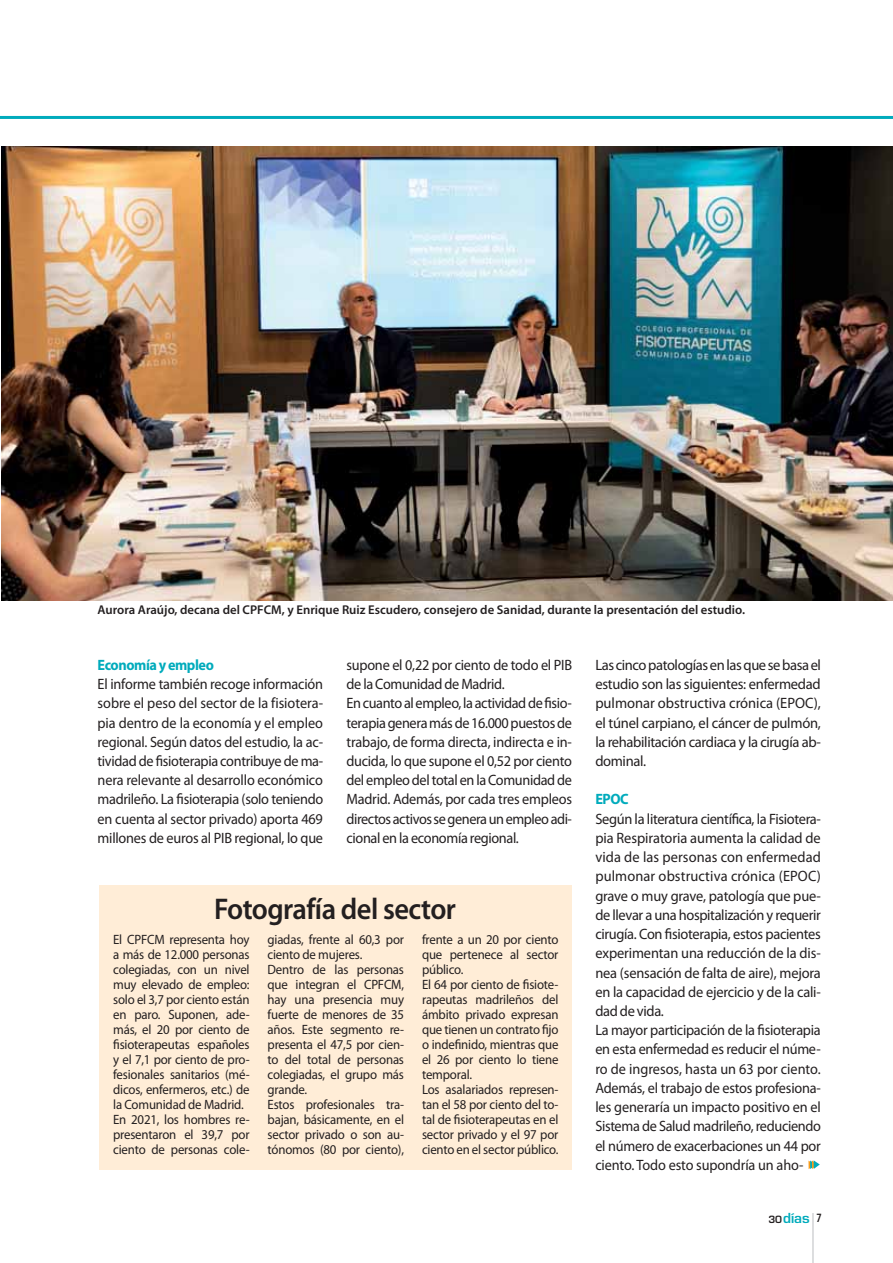
<style>
.page{position:relative;width:893px;height:1263px;background:#fff}
.page>*{position:absolute;margin:0;border:0;box-sizing:border-box;transform-origin:0 0}
.t1{font:600 30px "Myriad Pro";letter-spacing:-.02em;color:#231f20;scale:.95 1}
.t2{font:15px/19.2px "Myriad Pro";letter-spacing:-.02em;color:#231f20;text-align:justify;scale:.95 1}
.t3{font:15px/19.2px "Myriad Pro";letter-spacing:-.02em;color:#231f20;scale:.96 1}
.t4{font:15px/19.2px "Myriad Pro";letter-spacing:-.02em;color:#231f20;text-align:justify}
.t5{font:700 15px "Myriad Pro";letter-spacing:-.03em;color:#00abbc;scale:.95 1}
.t6{font:13.5px/15px "Myriad Pro";letter-spacing:-.015em;color:#231f20;scale:.95 1}
.t7{font:600 13.5px "Eurostile LT Std";color:#00abbc}
.t8{font:600 12.75px "Myriad Pro";color:#231f20}
.s1{font-size:9.75px;color:#231f20}
.s2{font-family:"Myriad Pro";font-stretch:condensed;font-size:12.75px;color:#231f20}
</style>
<div class="page">
<hr style="left:812px;top:1212px;width:1px;height:50px;background:#bbbdc0">
<hr style="left:0;top:116px;width:892px;height:3px;background:#00abbc">
<svg style="left:808px;top:1160px;width:11px;height:8px"></svg>
<div style="left:99px;top:885px;width:472px;height:284px;background:#ffedd7"></div>
<img style="left:1px;top:146px;width:891px;height:454px">
<p class="t8" style="left:98px;top:605px;width:649px">Aurora Araújo, decana del CPFCM, y Enrique Ruiz Escudero, consejero de Sanidad, durante la presentación del estudio.</p>
<p class="t5" style="left:98px;top:659px;width:124px">Economía y empleo</p>
<p class="t2" style="left:98px;top:676px;width:239px">El informe también recoge información sobre el peso del sector de la fisiotera&shy;pia dentro de la economía y el empleo regional. Según datos del estudio, la ac&shy;tividad de fisioterapia contribuye de ma&shy;nera relevante al desarrollo económico madrileño. La fisioterapia (solo teniendo en cuenta al sector privado) aporta 469 millones de euros al PIB regional, lo que</p>
<p class="t2" style="left:346px;top:656px;width:239px;text-align:left">supone el 0,22 por ciento de todo el PIB de la Comunidad de Madrid.<br>En cuanto al empleo, la actividad de fisio&shy;terapia genera más de 16.000 puestos de trabajo, de forma directa, indirecta e in&shy;ducida, lo que supone el 0,52 por ciento del empleo del total en la Comunidad de Madrid. Además, por cada tres empleos directos activos se genera un empleo adi&shy;cional en la economía regional.</p>
<p class="t4" style="left:595px;top:656px;width:227px">Las cinco patologías en las que se basa el estudio son las siguientes: enfermedad pulmonar obstructiva crónica (EPOC), el túnel carpiano, el cáncer de pulmón, la rehabilitación cardiaca y la cirugía ab&shy;dominal.</p>
<p class="t5" style="left:595px;top:793px;width:37px">EPOC</p>
<p class="t3" style="left:595px;top:810px;width:236px">Según la literatura científica, la Fisiotera&shy;pia Respiratoria aumenta la calidad de vida de las personas con enfermedad pulmonar obstructiva crónica (EPOC) grave o muy grave, patología que pue&shy;de llevar a una hospitalización y requerir cirugía. Con fisioterapia, estos pacientes experimentan una reducción de la dis&shy;nea (sensación de falta de aire), mejora en la capacidad de ejercicio y de la cali&shy;dad de vida.<br>La mayor participación de la fisioterapia en esta enfermedad es reducir el núme&shy;ro de ingresos, hasta un 63 por ciento.<br>Además, el trabajo de estos profesiona&shy;les generaría un impacto positivo en el Sistema de Salud madrileño, reduciendo el número de exacerbaciones un 44 por ciento. Todo esto supondría un aho-</p>
<h1 class="t1" style="left:214px;top:897px;width:256px">Fotografía del sector</h1>
<p class="t6" style="left:113px;top:933px;width:145px">El CPFCM representa hoy a más de 12.000 personas colegiadas, con un nivel muy elevado de empleo: solo el 3,7 por ciento están en paro. Suponen, ade&shy;más, el 20 por ciento de fisioterapeutas españoles y el 7,1 por ciento de pro&shy;fesionales sanitarios (mé&shy;dicos, enfermeros, etc.) de la Comunidad de Madrid.<br>En 2021, los hombres re&shy;presentaron el 39,7 por ciento de personas cole-</p>
<p class="t6" style="left:267px;top:933px;width:145px">giadas, frente al 60,3 por ciento de mujeres.<br>Dentro de las personas que integran el CPFCM, hay una presencia muy fuerte de menores de 35 años. Este segmento re&shy;presenta el 47,5 por cien&shy;to del total de personas colegiadas, el grupo más grande.<br>Estos profesionales tra&shy;bajan, básicamente, en el sector privado o son au&shy;tónomos (80 por ciento),</p>
<p class="t6" style="left:422px;top:933px;width:145px">frente a un 20 por ciento que pertenece al sector público.<br>El 64 por ciento de fisiote&shy;rapeutas madrileños del ámbito privado expresan que tienen un contrato fijo o indefinido, mientras que el 26 por ciento lo tiene temporal.<br>Los asalariados represen&shy;tan el 58 por ciento del to&shy;tal de fisioterapeutas en el sector privado y el 97 por ciento en el sector público.</p>
<p class="t7" style="left:768px;top:1209px;width:55px"><span class="s1">30</span>días <span class="s2">7</span></p>
</div>
